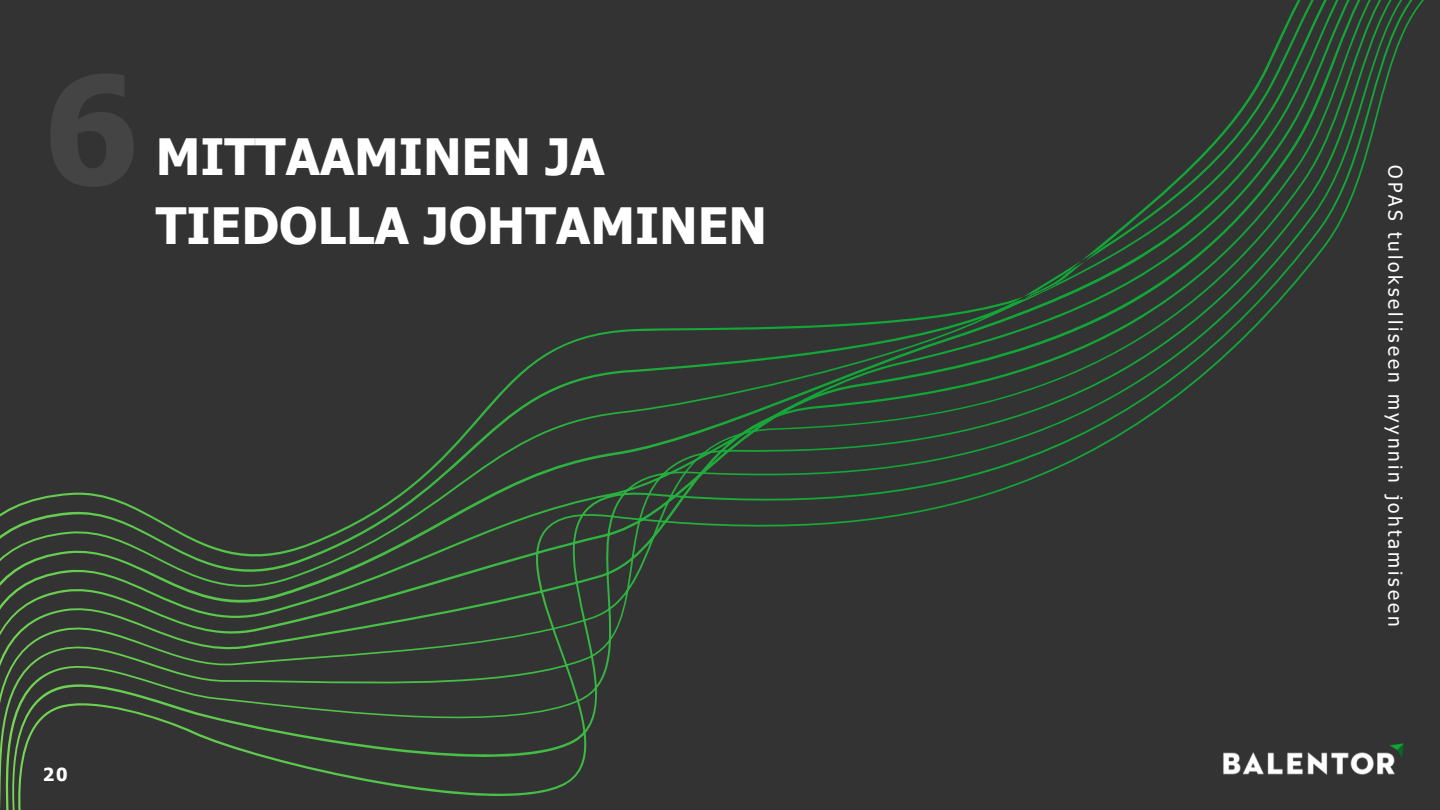
<style>
.page{position:relative;width:1440px;height:810px;background:#333}
.page>*{position:absolute;margin:0;border:0;box-sizing:border-box;transform-origin:0 0}
.t1{font:700 50px/69px "Tahoma";color:#fff}
.t2{font:19px "Tahoma";letter-spacing:.155em;color:#fff}
.t3{font:700 18px "Tahoma";color:#fff}
</style>
<div class="page">
<p class="t1" style="left:156px;top:121px;width:613px">MITTAAMINEN JA<br>TIEDOLLA JOHTAMINEN</p>
<p class="t3" style="left:43px;top:763px;width:26px">20</p>
<h1 class="t2" style="left:1407px;top:165px;width:462px;rotate:90deg">OPAS tulokselliseen myynnin johtamiseen</h1>
</div>
